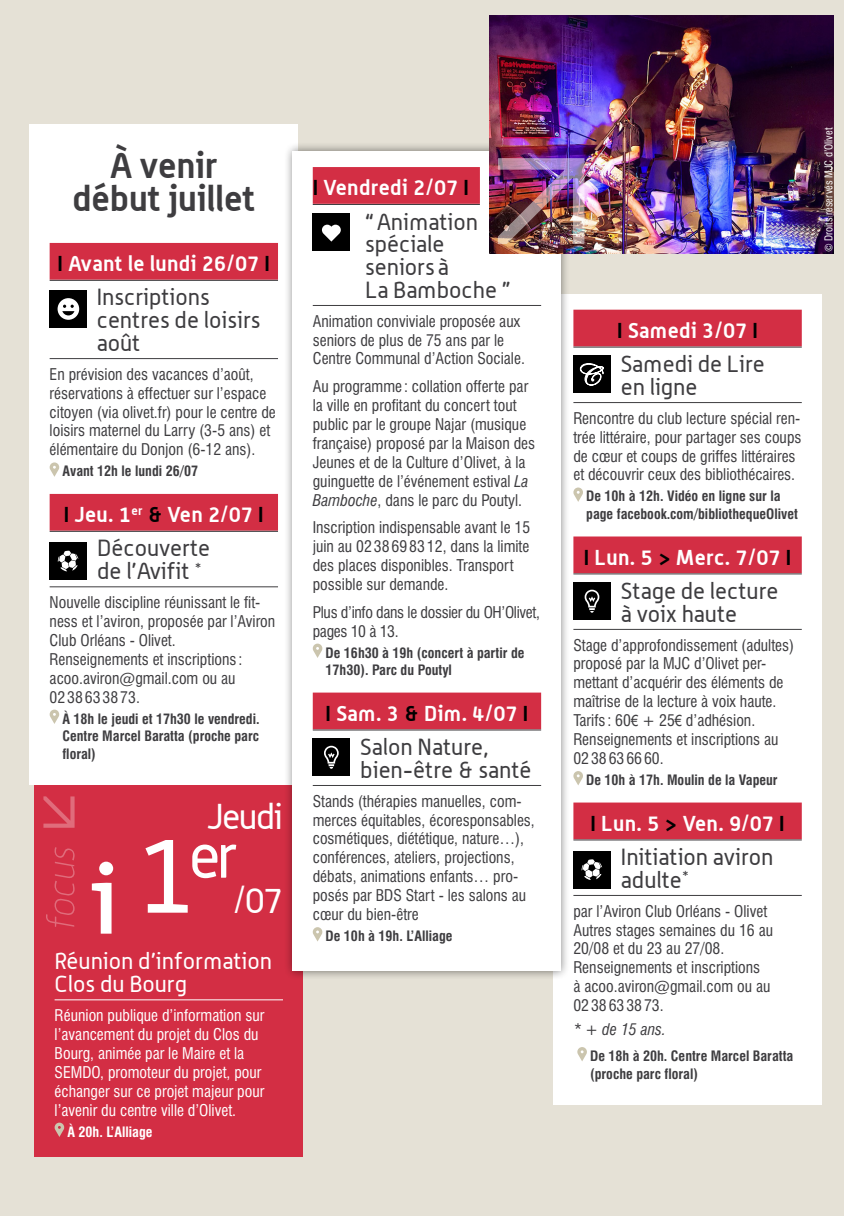
<style>
.page{position:relative;width:844px;height:1216px;background:#fff}
.page>*{position:absolute;margin:0;border:0;box-sizing:border-box;transform-origin:0 0}
.t1{font:61.25px "Alwyn";color:#fff}
.t2{font:700 35px/33.2px "Alwyn";color:#3e3d40;text-align:center}
.t3{font:35px "Alwyn";letter-spacing:-.04em;color:#fff}
.t4{font:22.75px/22.8px "Alwyn";color:#3e3d40}
.t5{font:22.75px/22.8px "Alwyn";color:#fff}
.t6{font:700 21px "Alwyn";letter-spacing:.02em;color:#fff}
.t7{font:condensed 15.75px/18.9px "Swiss 721 BT";color:#3e3d40}
.t8{font:condensed 15.75px/18.9px "Swiss 721 BT";color:#fff}
.t9{font:condensed 15.75px/18.9px "Swiss 721 BT";letter-spacing:-.02em;color:#3e3d40}
.t10{font:italic condensed 15.75px "Swiss 721 BT";color:#3e3d40}
.t11{font:700 condensed 14px/17.5px "Swiss 721 BT";color:#3e3d40}
.t12{font:700 condensed 14px "Swiss 721 BT";color:#fff}
.t13{font:condensed 10.5px "Swiss 721 BT";color:#fff}
.s1{color:#000}
.s2{font-size:105px}
.s3{font-style:italic}
.s4{font-family:"Arial Narrow";font-stretch:normal}
</style>
<div class="page">
<div style="left:0;top:0;width:843px;height:1215px;background:#e5e1d6"></div>
<div style="left:30px;top:124px;width:268px;height:661px;background:#fff"></div>
<div style="left:50px;top:243px;width:228px;height:37px;background:#d32e44"></div>
<hr style="left:50px;top:280px;width:228px;height:1px;background:#3e3d40">
<hr style="left:50px;top:358px;width:228px;height:1px;background:#3e3d40">
<div style="left:50px;top:494px;width:228px;height:36px;background:#d32e44"></div>
<hr style="left:50px;top:531px;width:228px;height:1px;background:#3e3d40">
<hr style="left:50px;top:586px;width:228px;height:1px;background:#3e3d40">
<div style="left:50px;top:290px;width:37px;height:37px;background:#000"></div>
<svg style="left:58px;top:298px;width:21px;height:22px"></svg>
<svg style="left:50px;top:462px;width:9px;height:15px"></svg>
<div style="left:50px;top:542px;width:37px;height:37px;background:#000"></div>
<svg style="left:58px;top:550px;width:20px;height:21px"></svg>
<svg style="left:50px;top:709px;width:9px;height:15px"></svg>
<div style="left:553px;top:294px;width:268px;height:810px;background:#fff"></div>
<div style="left:573px;top:310px;width:228px;height:36px;background:#d32e44"></div>
<hr style="left:573px;top:347px;width:228px;height:1px;background:#3e3d40">
<hr style="left:573px;top:402px;width:228px;height:1px;background:#3e3d40">
<div style="left:573px;top:536px;width:228px;height:37px;background:#d32e44"></div>
<hr style="left:573px;top:573px;width:228px;height:1px;background:#3e3d40">
<hr style="left:573px;top:629px;width:228px;height:1px;background:#3e3d40">
<div style="left:573px;top:802px;width:228px;height:37px;background:#d32e44"></div>
<hr style="left:573px;top:839px;width:228px;height:1px;background:#3e3d40">
<hr style="left:573px;top:895px;width:228px;height:1px;background:#3e3d40">
<div style="left:573px;top:356px;width:37px;height:37px;background:#000"></div>
<svg style="left:579px;top:363px;width:25px;height:23px"></svg>
<svg style="left:573px;top:487px;width:10px;height:15px"></svg>
<div style="left:573px;top:582px;width:37px;height:37px;background:#000"></div>
<svg style="left:584px;top:589px;width:15px;height:23px"></svg>
<svg style="left:573px;top:771px;width:10px;height:14px"></svg>
<div style="left:573px;top:851px;width:37px;height:37px;background:#000"></div>
<svg style="left:581px;top:859px;width:21px;height:21px"></svg>
<svg style="left:577px;top:1047px;width:9px;height:14px"></svg>
<div style="left:35px;top:785px;width:268px;height:371px;background:#d32e44"></div>
<hr style="left:55px;top:999px;width:228px;height:1px;background:#fff">
<svg style="left:55px;top:1122px;width:9px;height:14px"></svg>
<div style="left:283px;top:142px;width:287px;height:838px;background:#000;opacity:.5"></div>
<div style="left:293px;top:151px;width:268px;height:819px;background:#fff"></div>
<div style="left:313px;top:167px;width:167px;height:37px;background:#d32e44"></div>
<hr style="left:313px;top:204px;width:167px;height:1px;background:#3e3d40">
<hr style="left:313px;top:305px;width:228px;height:1px;background:#3e3d40">
<div style="left:313px;top:692px;width:228px;height:37px;background:#d32e44"></div>
<hr style="left:313px;top:729px;width:228px;height:1px;background:#3e3d40">
<hr style="left:313px;top:785px;width:228px;height:1px;background:#3e3d40">
<div style="left:313px;top:213px;width:37px;height:37px;background:#000"></div>
<svg style="left:322px;top:225px;width:19px;height:16px"></svg>
<svg style="left:313px;top:643px;width:9px;height:15px"></svg>
<div style="left:313px;top:738px;width:37px;height:37px;background:#000"></div>
<svg style="left:324px;top:745px;width:14px;height:23px"></svg>
<svg style="left:313px;top:927px;width:9px;height:14px"></svg>
<svg style="left:43px;top:796px;width:32px;height:31px"></svg>
<svg style="left:46px;top:847px;width:29px;height:79px"></svg>
<svg style="left:92px;top:861px;width:21px;height:72px"></svg>
<img style="left:489px;top:16px;width:344px;height:238px">
<img style="left:497px;top:158px;width:87px;height:86px">
<h2 class="t2" style="left:72px;top:148px;width:184px">À venir début juillet</h2>
<h3 class="t6" style="left:58px;top:251px;width:214px"><span class="s1">I</span> Avant le lundi 26/07 <span class="s1">I</span></h3>
<h3 class="t4" style="left:97px;top:285px;width:165px">Inscriptions centres de loisirs août</h3>
<p class="t7" style="left:50px;top:364px;width:228px">En prévision des vacances d’août, réservations à effectuer sur l’espace citoyen (via olivet.fr) pour le centre de loisirs maternel du Larry (3-5 ans) et élémentaire du Donjon (6-12 ans).</p>
<p class="t11" style="left:62px;top:462px;width:137px">Avant 12h le lundi 26/07</p>
<h3 class="t6" style="left:64px;top:501px;width:201px"><span class="s1">I</span> Jeu. 1<sup>er</sup> <span class="s1">&amp;</span> Ven 2/07 <span class="s1">I</span></h3>
<h3 class="t4" style="left:97px;top:536px;width:114px">Découverte de l’Avifit <sup>*</sup></h3>
<p class="t7" style="left:50px;top:592px;width:227px">Nouvelle discipline réunissant le fit&shy;ness et l’aviron, proposée par l’Aviron<br>Club Orléans - Olivet.<br>Renseignements et inscriptions : acoo.aviron@gmail.com ou au<br>02 38 63 38 73.</p>
<p class="t11" style="left:62px;top:709px;width:199px;text-align:justify">À 18h le jeudi et 17h30 le vendredi.<br>Centre Marcel Baratta (proche parc floral)</p>
<h2 class="t3" style="left:207px;top:795px;width:78px">Jeudi</h2>
<h1 class="t1" style="left:135px;top:819px;width:104px"><span class="s2">1</span>er</h1>
<h2 class="t3" style="left:233px;top:879px;width:51px">/07</h2>
<h3 class="t5" style="left:55px;top:949px;width:219px">Réunion d’information<br>Clos du Bourg</h3>
<p class="t8" style="left:55px;top:1005px;width:211px">Réunion publique d’information sur l’avancement du projet du Clos du Bourg, animée par le Maire et la SEMDO, promoteur du projet, pour échanger sur ce projet majeur pour l’avenir du centre ville d’Olivet.</p>
<p class="t12" style="left:67px;top:1123px;width:87px">À 20h. L’Alliage</p>
<h3 class="t6" style="left:313px;top:175px;width:157px"><span class="s1">I</span> Vendredi 2/07 <span class="s1">I</span></h3>
<h3 class="t4" style="left:365px;top:209px;width:147px">“Animation spéciale seniors à<br>La Bamboche ”</h3>
<p class="t7" style="left:313px;top:311px;width:213px">Animation conviviale proposée aux seniors de plus de 75 ans par le<br>Centre Communal d’Action Sociale.</p>
<p class="t7" style="left:313px;top:377px;width:224px">Au programme : collation offerte par la ville en profitant du concert tout public par le groupe Najar (musique française) proposé par la Maison des Jeunes et de la Culture d’Olivet, à la guinguette de l’événement estival <span class="s3">La Bamboche</span>, dans le parc du Poutyl.</p>
<p class="t7" style="left:313px;top:518px;width:219px">Inscription indispensable avant le 15 juin au 02 38 69 83 12, dans la limite des places disponibles. Transport possible sur demande.</p>
<p class="t9" style="left:313px;top:602px;width:229px">Plus d’info dans le dossier du OH’Olivet, pages 10 à 13.</p>
<p class="t11" style="left:325px;top:643px;width:200px">De 16h30 à 19h (concert à partir de<br>17h30). Parc du Poutyl</p>
<h3 class="t6" style="left:325px;top:700px;width:204px"><span class="s1">I</span> Sam. 3 <span class="s1">&amp;</span> Dim. 4/07 <span class="s1">I</span></h3>
<h3 class="t4" style="left:360px;top:735px;width:173px">Salon Nature, bien-être &amp; santé</h3>
<p class="t7" style="left:313px;top:791px;width:223px">Stands (thérapies manuelles, com&shy;merces équitables, écoresponsables, cosmétiques, diététique, nature…), conférences, ateliers, projections, débats, animations enfants… pro&shy;posés par BDS Start - les salons au cœur du bien-être</p>
<p class="t11" style="left:325px;top:927px;width:128px">De 10h à 19h. L’Alliage</p>
<p class="t13" style="left:822px;top:252px;width:126px;rotate:-90deg">© Droits réservés MJC d’Olivet</p>
<h3 class="t6" style="left:617px;top:317px;width:142px"><span class="s1">I</span> Samedi 3/07 <span class="s1">I</span></h3>
<h3 class="t4" style="left:620px;top:352px;width:146px">Samedi de Lire en ligne</h3>
<p class="t7" style="left:573px;top:408px;width:229px">Rencontre du club lecture spécial ren&shy;trée littéraire, pour partager ses coups de cœur et coups de griffes littéraires et découvrir ceux des bibliothécaires.</p>
<p class="t11" style="left:586px;top:487px;width:213px">De 10h à 12h. Vidéo en ligne sur la page facebook.com/bibliothequeOlivet</p>
<h3 class="t6" style="left:583px;top:544px;width:209px"><span class="s1">I</span> Lun. 5 <span class="s1">&gt;</span> Merc. 7/07 <span class="s1">I</span></h3>
<h3 class="t4" style="left:620px;top:579px;width:159px">Stage de lecture à voix haute</h3>
<p class="t7" style="left:573px;top:635px;width:222px">Stage d’approfondissement (adultes) proposé par la MJC d’Olivet per&shy;mettant d’acquérir des éléments de maîtrise de la lecture à voix haute.<br>Tarifs : 60<span class="s4">€</span> + 25<span class="s4">€</span> d’adhésion.<br>Renseignements et inscriptions au<br>02 38 63 66 60.</p>
<p class="t11" style="left:586px;top:771px;width:193px">De 10h à 17h. Moulin de la Vapeur</p>
<h3 class="t6" style="left:590px;top:810px;width:196px"><span class="s1">I</span> Lun. 5 <span class="s1">&gt;</span> Ven. 9/07 <span class="s1">I</span></h3>
<h3 class="t4" style="left:620px;top:845px;width:154px">Initiation aviron adulte<sup>*</sup></h3>
<p class="t7" style="left:573px;top:901px;width:201px">par l’Aviron Club Orléans - Olivet<br>Autres stages semaines du 16 au<br>20/08 et du 23 au 27/08.<br>Renseignements et inscriptions<br>à acoo.aviron@gmail.com ou au<br>02 38 63 38 73.</p>
<p class="t10" style="left:573px;top:1019px;width:94px">* + de 15 ans.</p>
<p class="t11" style="left:590px;top:1047px;width:204px">De 18h à 20h. Centre Marcel Baratta (proche parc floral)</p>
</div>
